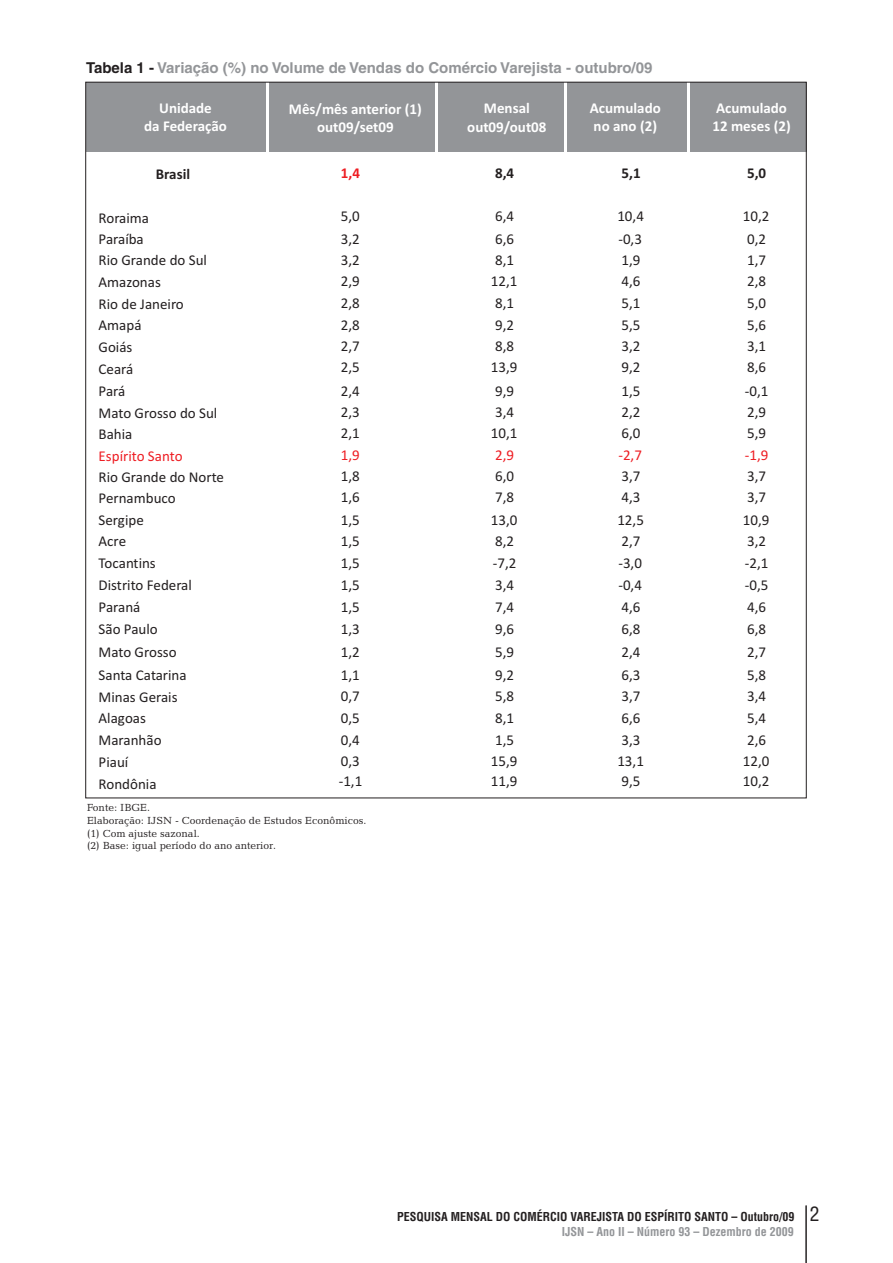
<style>
.page{position:relative;width:893px;height:1263px;background:#fff}
.page>*{position:absolute;margin:0;border:0;box-sizing:border-box;transform-origin:0 0}
.t1{font:condensed 19.5px "Helvetica LT";color:#231f20}
.t2{font:15px/21.8px "Calibri";color:#231f20}
.t3{font:700 15px/18.3px "Calibri";color:#fff;text-align:center}
.t4{font:700 15px "Helvetica LT";color:#939598}
.t5{font:15px "Calibri";color:#ee1d23}
.t6{font:700 15px "Calibri";color:#231f20}
.t7{font:700 15px "Calibri";color:#ee1d23}
.t8{font:700 condensed 12px "Helvetica LT";color:#231f20}
.t9{font:700 condensed 12px "Helvetica LT";color:#939598}
.t10{font:10.5px/12.6px "Candida BT";color:#231f20}
.s1{color:#231f20}
</style>
<div class="page">
<hr style="left:806px;top:1205px;width:1px;height:58px;background:#231f20">
<div style="left:86px;top:82px;width:720px;height:69px;background:#939598"></div>
<hr style="left:687px;top:82px;width:3px;height:714px;background:#fff">
<hr style="left:564px;top:82px;width:2px;height:714px;background:#fff">
<hr style="left:435px;top:82px;width:3px;height:714px;background:#fff">
<hr style="left:266px;top:82px;width:3px;height:714px;background:#fff">
<p class="t4" style="left:86px;top:62px;width:568px"><span class="s1">Tabela 1 -</span> Variação (%) no Volume de Vendas do Comércio Varejista - outubro/09</p>
<p class="t3" style="left:144px;top:100px;width:84px">Unidade<br>da Federação</p>
<p class="t6" style="left:156px;top:168px;width:36px">Brasil</p>
<p class="t2" style="left:99px;top:208px;width:52px;line-height:21.3px">Roraima<br>Paraíba</p>
<p class="t2" style="left:99px;top:250px;width:110px">Rio Grande do Sul</p>
<p class="t2" style="left:99px;top:273px;width:64px">Amazonas</p>
<p class="t2" style="left:99px;top:294px;width:87px">Rio de Janeiro</p>
<p class="t2" style="left:99px;top:315px;width:44px">Amapá</p>
<p class="t2" style="left:99px;top:338px;width:36px;line-height:21.3px">Goiás<br>Ceará</p>
<p class="t2" style="left:99px;top:381px;width:28px">Pará</p>
<p class="t2" style="left:99px;top:404px;width:120px">Mato Grosso do Sul</p>
<p class="t2" style="left:99px;top:425px;width:35px">Bahia</p>
<p class="t5" style="left:99px;top:449px;width:85px">Espírito Santo</p>
<p class="t2" style="left:99px;top:489px;width:79px">Pernambuco</p>
<p class="t2" style="left:99px;top:467px;width:127px">Rio Grande do Norte</p>
<p class="t2" style="left:99px;top:510px;width:47px">Sergipe</p>
<p class="t2" style="left:99px;top:531px;width:29px">Acre</p>
<p class="t2" style="left:99px;top:553px;width:59px">Tocantins</p>
<p class="t2" style="left:99px;top:576px;width:95px">Distrito Federal</p>
<p class="t2" style="left:99px;top:597px;width:43px">Paraná</p>
<p class="t2" style="left:99px;top:619px;width:61px">São Paulo</p>
<p class="t2" style="left:99px;top:643px;width:80px">Mato Grosso</p>
<p class="t2" style="left:99px;top:687px;width:80px">Minas Gerais</p>
<p class="t2" style="left:99px;top:665px;width:90px">Santa Catarina</p>
<p class="t2" style="left:99px;top:709px;width:49px">Alagoas</p>
<p class="t2" style="left:99px;top:730px;width:64px">Maranhão</p>
<p class="t2" style="left:99px;top:775px;width:59px">Rondônia</p>
<p class="t2" style="left:99px;top:752px;width:31px">Piauí</p>
<p class="t3" style="left:289px;top:101px;width:134px">Mês/mês anterior (1) out09/set09</p>
<p class="t7" style="left:341px;top:167px;width:21px">1,4</p>
<p class="t2" style="left:341px;top:207px;width:20px;text-align:justify">5,0<br>3,2<br>3,2<br>2,9<br>2,8<br>2,8<br>2,7<br>2,5</p>
<p class="t2" style="left:341px;top:381px;width:20px;line-height:21.3px;text-align:justify">2,4<br>2,3<br>2,1</p>
<p class="t5" style="left:341px;top:448px;width:20px">1,9</p>
<p class="t2" style="left:339px;top:466px;width:25px">1,8<br>1,6<br>1,5<br>1,5<br>1,5<br>1,5<br>1,5<br>1,3<br>1,2<br>1,1<br>0,7<br>0,5<br>0,4<br>0,3 -1,1</p>
<p class="t10" style="left:87px;top:802px;width:281px">Fonte: IBGE.<br>Elaboração: IJSN - Coordenação de Estudos Econômicos. (1) Com ajuste sazonal.<br>(2) Base: igual período do ano anterior.</p>
<p class="t3" style="left:467px;top:100px;width:81px">Mensal out09/out08</p>
<p class="t6" style="left:495px;top:167px;width:21px">8,4</p>
<p class="t2" style="left:491px;top:207px;width:28px">6,4<br>6,6<br>8,1<br>12,1<br>8,1<br>9,2<br>8,8<br>13,9</p>
<p class="t2" style="left:491px;top:381px;width:28px;line-height:21.3px">9,9<br>3,4<br>10,1</p>
<p class="t5" style="left:495px;top:448px;width:20px">2,9</p>
<p class="t2" style="left:491px;top:466px;width:28px">6,0<br>7,8<br>13,0<br>8,2 -7,2<br>3,4<br>7,4<br>9,6<br>5,9<br>9,2<br>5,8<br>8,1<br>1,5<br>15,9<br>11,9</p>
<p class="t3" style="left:590px;top:100px;width:72px;text-align:left">Acumulado no ano (2)</p>
<p class="t6" style="left:622px;top:167px;width:21px">5,1</p>
<p class="t2" style="left:617px;top:207px;width:28px">10,4 -0,3<br>1,9<br>4,6<br>5,1<br>5,5<br>3,2<br>9,2</p>
<p class="t2" style="left:622px;top:381px;width:20px;line-height:21.3px;text-align:justify">1,5<br>2,2<br>6,0</p>
<p class="t5" style="left:618px;top:448px;width:25px">-2,7</p>
<p class="t2" style="left:617px;top:466px;width:28px">3,7<br>4,3<br>12,5<br>2,7 -3,0 -0,4<br>4,6<br>6,8<br>2,4<br>6,3<br>3,7<br>6,6<br>3,3<br>13,1<br>9,5</p>
<p class="t3" style="left:712px;top:100px;width:80px;text-align:left">Acumulado<br>12 meses (2)</p>
<p class="t6" style="left:747px;top:167px;width:21px">5,0</p>
<p class="t2" style="left:743px;top:207px;width:28px">10,2</p>
<p class="t2" style="left:747px;top:229px;width:20px;text-align:justify">0,2<br>1,7<br>2,8<br>5,0<br>5,6<br>3,1<br>8,6</p>
<p class="t2" style="left:747px;top:403px;width:20px;line-height:21.3px">2,9<br>5,9</p>
<p class="t2" style="left:747px;top:466px;width:20px;line-height:21.3px">3,7<br>3,7</p>
<p class="t2" style="left:747px;top:531px;width:20px">3,2</p>
<p class="t2" style="left:745px;top:381px;width:25px">-0,1</p>
<p class="t5" style="left:745px;top:448px;width:25px">-1,9</p>
<p class="t2" style="left:743px;top:510px;width:28px">10,9</p>
<p class="t2" style="left:745px;top:553px;width:25px;line-height:22.4px">-2,1 -0,5</p>
<p class="t2" style="left:747px;top:597px;width:20px;line-height:22.2px;text-align:justify">4,6<br>6,8<br>2,7<br>5,8<br>3,4<br>5,4<br>2,6</p>
<p class="t2" style="left:743px;top:752px;width:28px;line-height:20.2px">12,0<br>10,2</p>
<p class="t8" style="left:397px;top:1211px;width:399px">PESQUISA MENSAL DO COMÉRCIO VAREJISTA DO ESPÍRITO SANTO – Outubro/09</p>
<p class="t9" style="left:562px;top:1227px;width:234px">IJSN – Ano II – Número 93 – Dezembro de 2009</p>
<h1 class="t1" style="left:810px;top:1206px;width:11px">2</h1>
</div>
